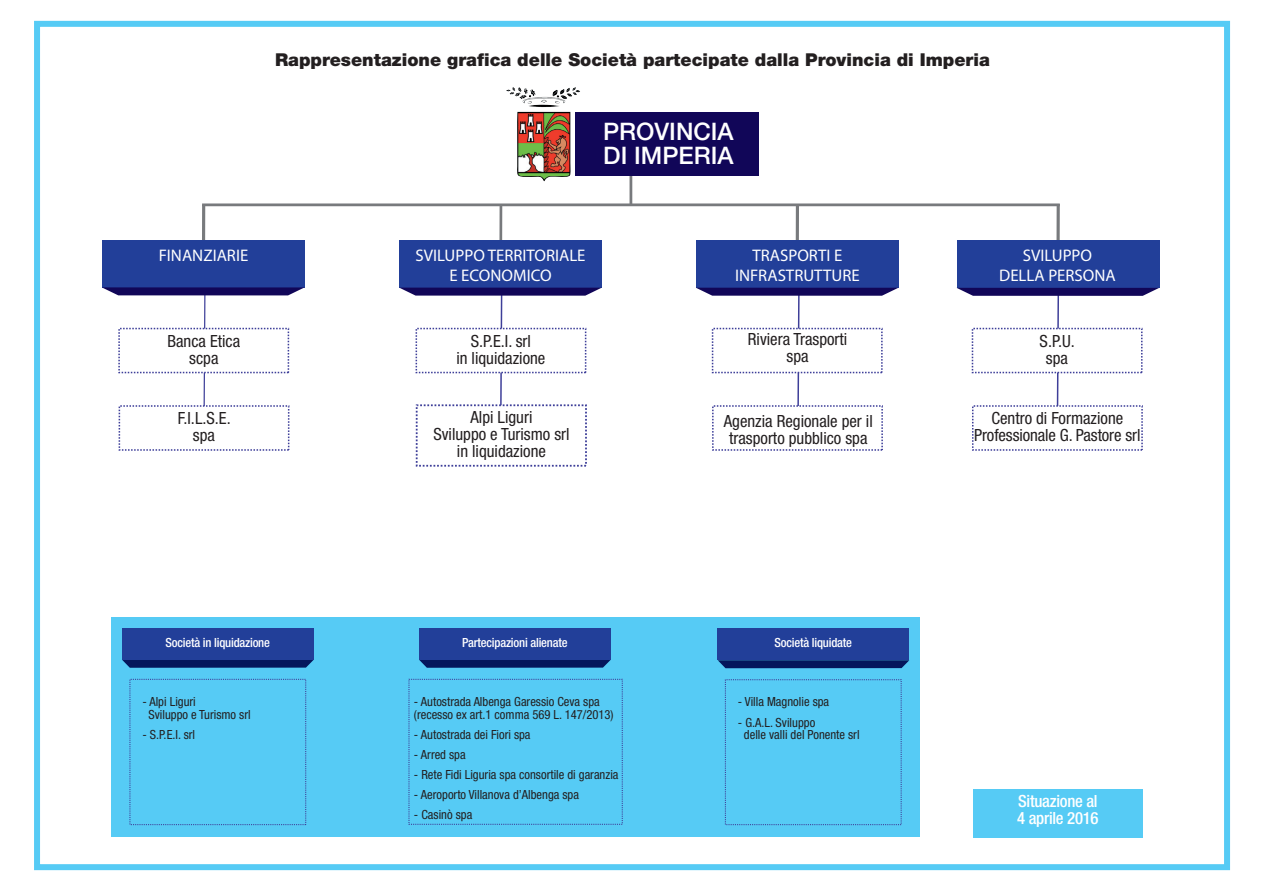
<style>
.page{position:relative;width:1263px;height:893px;background:#fff}
.page>*{position:absolute;margin:0;border:0;box-sizing:border-box;transform-origin:0 0}
.t1{font:500 24.15px/24.2px "Helvetica Neue CE";color:#fff}
.t2{font:900 17.7px "Helvetica Neue CE";color:#231f20}
.t3{font:condensed 16.8px/16.8px "Helvetica Neue";color:#231f20;text-align:center}
.t4{font:16.8px/20.1px "Myriad Pro";color:#fff;text-align:center}
.t5{font:500 condensed 16.8px/16.5px "Helvetica Neue";letter-spacing:-.015em;color:#fff}
.t6{font:condensed 12.6px/12.6px "Helvetica Neue";color:#231f20}
.t7{font:500 condensed 12.6px "Helvetica Neue";letter-spacing:-.015em;color:#fff}
</style>
<div class="page">
<hr style="left:629px;top:175px;width:3px;height:29px;background:#787a7d">
<div style="left:973px;top:789px;width:169px;height:49px;background:#56cbf5"></div>
<img style="left:506px;top:87px;width:70px;height:9px">
<hr style="left:202px;top:203px;width:858px;height:3px;background:#787a7d">
<svg style="left:1056px;top:206px;width:4px;height:34px"></svg>
<svg style="left:795px;top:206px;width:4px;height:34px"></svg>
<hr style="left:499px;top:205px;width:3px;height:87px;background:#787a7d">
<hr style="left:202px;top:205px;width:3px;height:87px;background:#787a7d">
<div style="left:575px;top:112px;width:184px;height:64px;background:#110658"></div>
<div style="left:102px;top:240px;width:203px;height:47px;background:#223f99"></div>
<svg style="left:102px;top:287px;width:202px;height:162px"></svg>
<div style="left:399px;top:240px;width:203px;height:48px;background:#223f99"></div>
<svg style="left:400px;top:288px;width:201px;height:161px"></svg>
<div style="left:696px;top:240px;width:203px;height:48px;background:#223f99"></div>
<svg style="left:696px;top:288px;width:202px;height:117px"></svg>
<div style="left:956px;top:240px;width:203px;height:48px;background:#223f99"></div>
<svg style="left:957px;top:288px;width:202px;height:117px"></svg>
<div style="left:118px;top:328px;width:171px;height:45px;background:#fff"></div>
<div style="left:119px;top:405px;width:170px;height:46px;background:#fff;border:2px dashed #3e3f99"></div>
<div style="left:416px;top:328px;width:170px;height:45px;background:#fff"></div>
<div style="left:712px;top:328px;width:171px;height:45px;background:#fff"></div>
<div style="left:712px;top:405px;width:171px;height:46px;background:#fff;border:2px dashed #3e3f99"></div>
<div style="left:972px;top:328px;width:170px;height:45px;background:#fff"></div>
<div style="left:972px;top:405px;width:171px;height:46px;background:#fff;border:2px dashed #3e3f99"></div>
<div style="left:111px;top:617px;width:809px;height:220px;background:#56cbf5"></div>
<svg style="left:122px;top:660px;width:192px;height:8px;background:#0a2568"></svg>
<div style="left:122px;top:628px;width:192px;height:32px;background:#223f99"></div>
<div style="left:34px;top:21px;width:1196px;height:849px;border:6px solid #56cbf5"></div>
<svg style="left:419px;top:660px;width:192px;height:8px;background:#0a2568"></svg>
<div style="left:419px;top:628px;width:192px;height:32px;background:#223f99"></div>
<div style="left:717px;top:628px;width:192px;height:32px;background:#223f99"></div>
<div style="left:725px;top:679px;width:177px;height:146px;border:1px dashed #3e3f99"></div>
<svg style="left:718px;top:660px;width:191px;height:8px;background:#092366"></svg>
<h2 class="t2" style="left:275px;top:48px;width:716px">Rappresentazione grafica delle Società partecipate dalla Provincia di Imperia</h2>
<h1 class="t1" style="left:603px;top:119px;width:132px">PROVINCIA<br>DI IMPERIA</h1>
<h3 class="t4" style="left:159px;top:245px;width:91px">FINANZIARIE</h3>
<h3 class="t4" style="left:416px;top:245px;width:171px">SVILUPPO TERRITORIALE<br>E ECONOMICO</h3>
<h3 class="t4" style="left:735px;top:245px;width:126px">TRASPORTI E<br>INFRASTRUTTURE</h3>
<h3 class="t4" style="left:999px;top:245px;width:118px">SVILUPPO<br>DELLA PERSONA</h3>
<h3 class="t3" style="left:167px;top:333px;width:74px">Banca Etica scpa</h3>
<h3 class="t3" style="left:456px;top:333px;width:90px">S.P.E.I. srl<br>in liquidazione</h3>
<h3 class="t3" style="left:748px;top:331px;width:101px">Riviera Trasporti spa</h3>
<h3 class="t3" style="left:1040px;top:332px;width:37px">S.P.U. spa</h3>
<h3 class="t3" style="left:178px;top:410px;width:54px">F.I.L.S.E. spa</h3>
<h3 class="t3" style="left:433px;top:409px;width:138px">Alpi Liguri<br>Sviluppo e Turismo srl in liquidazione</h3>
<h3 class="t3" style="left:724px;top:413px;width:150px">Agenzia Regionale per il trasporto pubblico spa</h3>
<h3 class="t3" style="left:974px;top:410px;width:168px">Centro di Formazione<br>Professionale G. Pastore srl</h3>
<p class="t7" style="left:166px;top:635px;width:106px">Società in liquidazione</p>
<p class="t7" style="left:462px;top:635px;width:107px">Partecipazioni alienate</p>
<p class="t7" style="left:774px;top:635px;width:79px">Società liquidate</p>
<p class="t6" style="left:148px;top:695px;width:104px;text-indent:-6px">- Alpi Liguri<br>Sviluppo e Turismo srl</p>
<p class="t6" style="left:142px;top:728px;width:54px">- S.P.E.I. srl</p>
<p class="t6" style="left:414px;top:695px;width:201px">- Autostrada Albenga Garessio Ceva spa (recesso ex art.1 comma 569 L. 147/2013)</p>
<p class="t6" style="left:414px;top:728px;width:118px">- Autostrada dei Fiori spa</p>
<p class="t6" style="left:414px;top:748px;width:53px">- Arred spa</p>
<p class="t6" style="left:414px;top:768px;width:206px">- Rete Fidi Liguria spa consortile di garanzia</p>
<p class="t6" style="left:414px;top:788px;width:167px">- Aeroporto Villanova d’Albenga spa</p>
<p class="t6" style="left:414px;top:808px;width:60px">- Casinò spa</p>
<p class="t6" style="left:738px;top:696px;width:93px">- Villa Magnolie spa</p>
<p class="t6" style="left:744px;top:716px;width:117px;text-indent:-6px">- G.A.L. Sviluppo<br>delle valli del Ponente srl</p>
<h3 class="t5" style="left:1017px;top:793px;width:83px">Situazione al<br>4 aprile 2016</h3>
</div>
